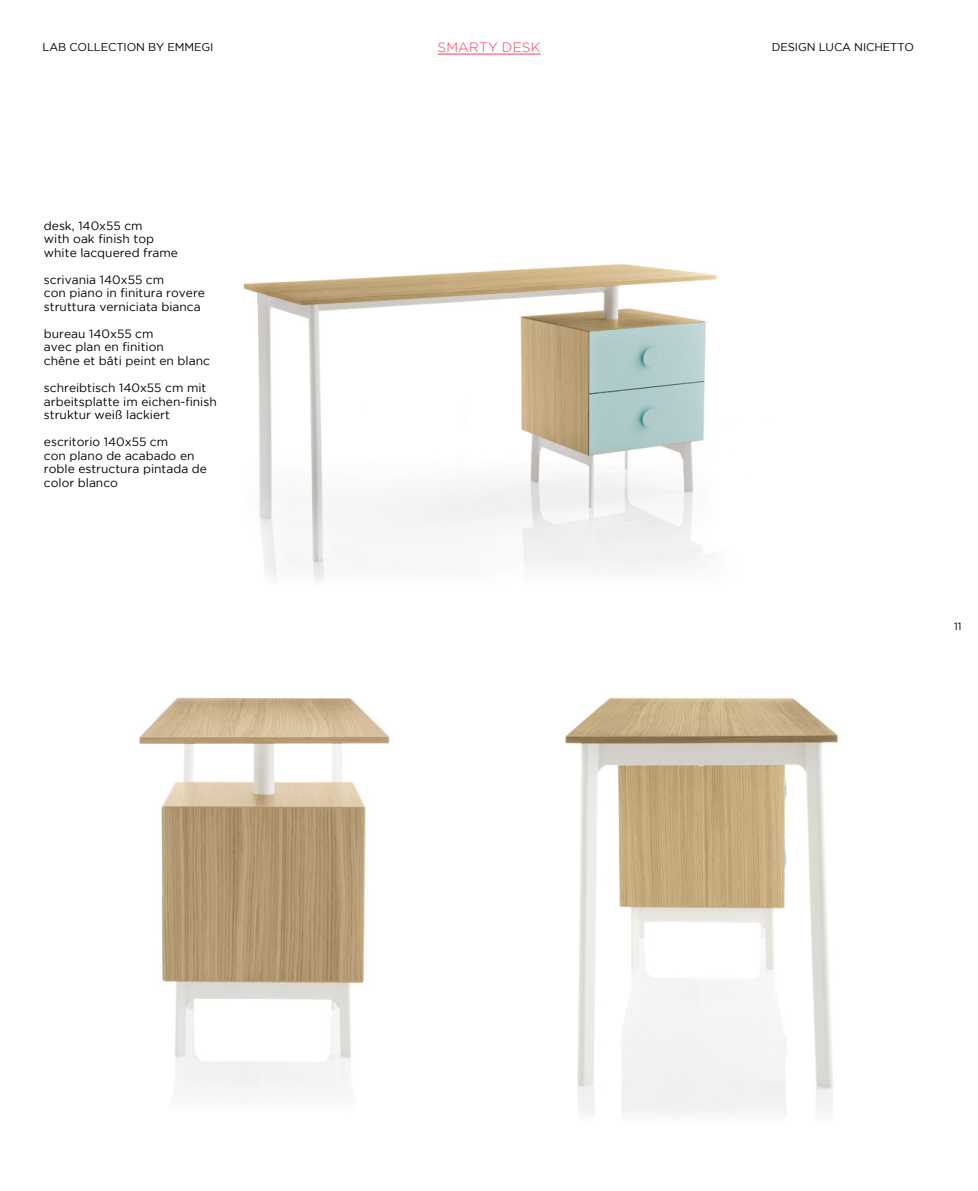
<style>
.page{position:relative;width:978px;height:1191px;background:#fff}
.page>*{position:absolute;margin:0;border:0;box-sizing:border-box;transform-origin:0 0}
.t1{font:300 13.5px "Gotham";letter-spacing:.015em;color:#ff365b}
.t2{font:12px/13.5px "Gotham";color:#000}
.t3{font:11.25px "Gotham";letter-spacing:-.01em;color:#000}
.t4{font:10.5px "Gotham";color:#000}
</style>
<div class="page">
<img style="left:243px;top:264px;width:474px;height:316px">
<img style="left:565px;top:697px;width:273px;height:417px">
<img style="left:139px;top:697px;width:251px;height:396px">
<hr style="left:438px;top:54px;width:102px;height:1px;background:#ff365b">
<p class="t3" style="left:43px;top:41px;width:173px">LAB COLLECTION BY EMMEGI</p>
<p class="t1" style="left:438px;top:40px;width:103px">SMARTY DESK</p>
<p class="t3" style="left:772px;top:41px;width:144px">DESIGN LUCA NICHETTO</p>
<p class="t2" style="left:44px;top:219px;width:136px">desk, 140x55 cm<br>with oak finish top white lacquered frame</p>
<p class="t2" style="left:44px;top:273px;width:163px">scrivania 140x55 cm<br>con piano in finitura rovere struttura verniciata bianca</p>
<p class="t2" style="left:44px;top:327px;width:167px">bureau 140x55 cm<br>avec plan en finition<br>chêne et bâti peint en blanc</p>
<p class="t2" style="left:44px;top:381px;width:174px">schreibtisch 140x55 cm mit arbeitsplatte im eichen-finish struktur weiß lackiert</p>
<p class="t2" style="left:44px;top:435px;width:165px">escritorio 140x55 cm<br>con plano de acabado en roble estructura pintada de color blanco</p>
<p class="t4" style="left:954px;top:621px;width:9px">11</p>
</div>
